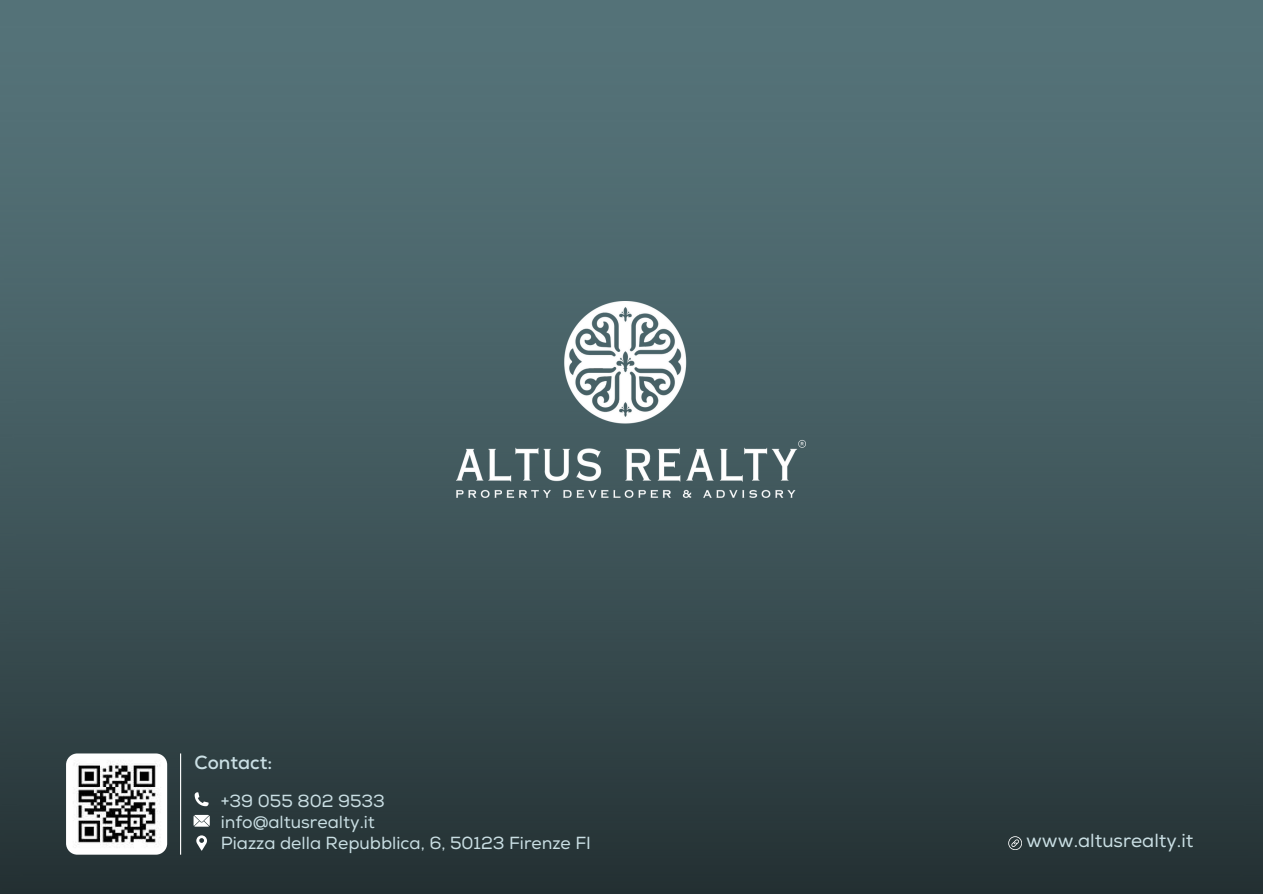
<style>
.page{position:relative;width:1263px;height:894px;background:#fff}
.page>*{position:absolute;margin:0;border:0;box-sizing:border-box;transform-origin:0 0}
.t1{font:18.9px "Nexa";color:#cadfe4}
.t2{font:700 18.9px "Nexa";color:#cadfe4}
.t3{font:17.4px/20.7px "Nexa";color:#cadfe4}
</style>
<div class="page">
<img style="left:0;top:0;width:1263px;height:893px">
<svg style="left:1008px;top:836px;width:14px;height:13px"></svg>
<img style="left:457px;top:301px;width:349px;height:196px">
<img style="left:66px;top:753px;width:101px;height:101px;border-radius:11px">
<svg style="left:195px;top:791px;width:14px;height:15px"></svg>
<svg style="left:194px;top:814px;width:15px;height:11px"></svg>
<svg style="left:196px;top:835px;width:11px;height:15px"></svg>
<hr style="left:180px;top:753px;width:1px;height:101px;background:#fff">
<p class="t2" style="left:195px;top:750px;width:79px">Contact:</p>
<p class="t3" style="left:221px;top:791px;width:372px">+39 055 802 9533<br>info@altusrealty.it<br>Piazza della Repubblica, 6, 50123 Firenze FI</p>
<p class="t1" style="left:1026px;top:829px;width:169px">www.altusrealty.it</p>
</div>
